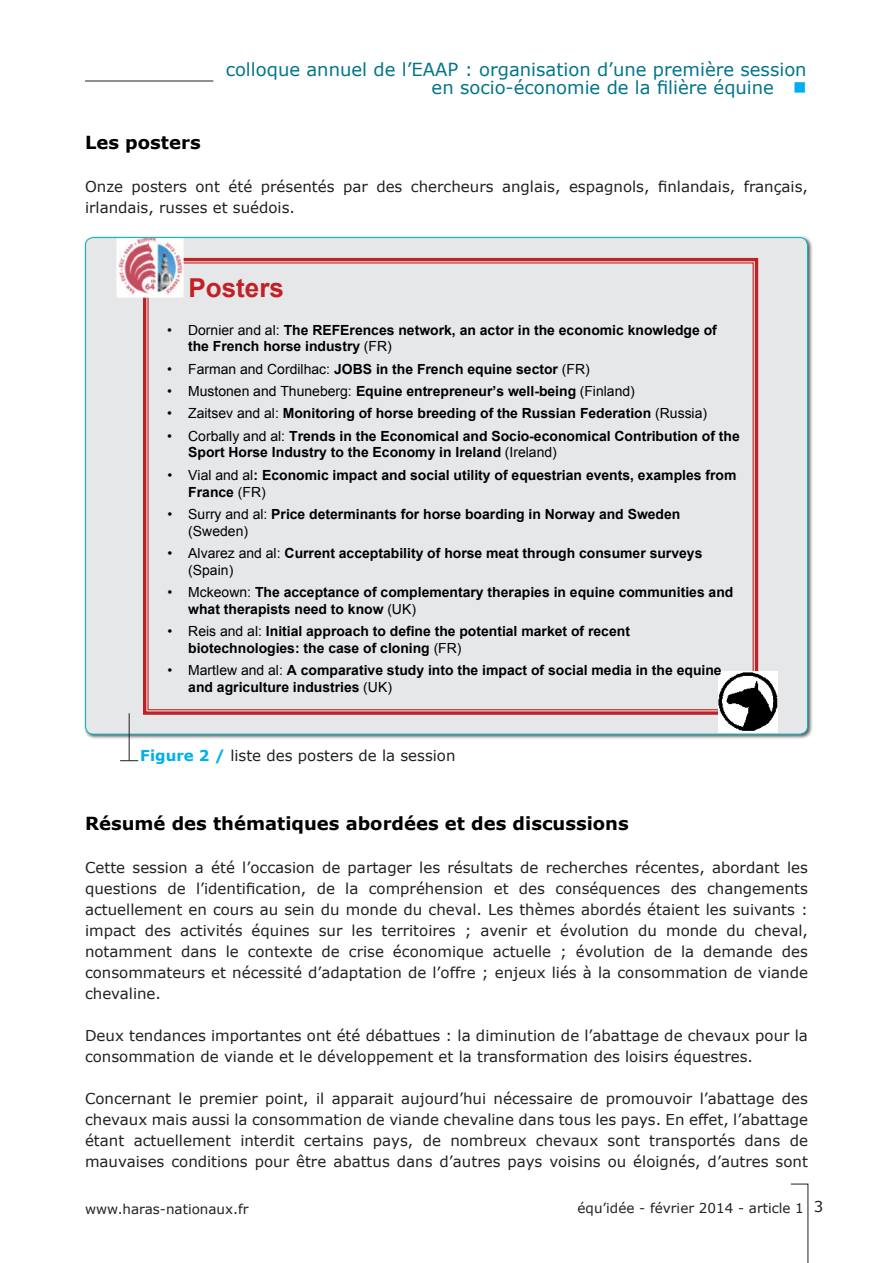
<style>
.page{position:relative;width:893px;height:1263px;background:#fff}
.page>*{position:absolute;margin:0;border:0;box-sizing:border-box;transform-origin:0 0}
.t1{font:700 26.1px "Arial";color:#c12025}
.t2{font:18px/18px "Verdana";color:#00758c;text-align:right}
.t3{font:700 18px "Verdana";color:#000}
.t4{font:15px/21px "Verdana";color:#231f20}
.t5{font:700 13.95px/16.8px "Arial";color:#000}
.t6{font:13.95px "Arial";color:#000}
.t7{font:13.5px "Verdana";color:#231f20}
.s1{color:#00aeef}
.s2{font-weight:400}
.s3{font-weight:700}
.s4{font-weight:700;color:#00aeef}
.s5{font-size:15px}
</style>
<div class="page">
<svg style="left:791px;top:1183px;width:18px;height:80px"></svg>
<div style="left:83px;top:235px;width:730px;height:504px;background:#231f20;opacity:.75"></div>
<div style="left:86px;top:238px;width:721px;height:496px;background:#e6e7e9;border-radius:8px"></div>
<div style="left:143px;top:258px;width:615px;height:457px;border:3px solid #c12025"></div>
<img style="left:718px;top:671px;width:59px;height:61px">
<img style="left:116px;top:239px;width:68px;height:60px">
<svg style="left:120px;top:760px;width:18px;height:1px"></svg>
<hr style="left:129px;top:713px;width:1px;height:47px;background:#231f20">
<hr style="left:85px;top:81px;width:128px;height:1px;background:#231f20">
<p class="t2" style="left:226px;top:60px;width:582px">colloque annuel de l’EAAP : organisation d’une première session en socio-économie de la filière équine <span class="s1">■</span></p>
<p class="t3" style="left:85px;top:131px;width:117px">Les posters</p>
<p class="t4" style="left:85px;top:175px;width:724px;line-height:21.8px">Onze posters ont été présentés par des chercheurs anglais, espagnols, finlandais, français, irlandais, russes et suédois.</p>
<h1 class="t1" style="left:188px;top:271px;width:97px">Posters</h1>
<p class="t5" style="left:188px;top:322px;width:530px;text-indent:-21px"><span class="s2">• Dornier and al:</span> The REFErences network, an actor in the economic knowledge of the French horse industry <span class="s2">(FR)</span></p>
<p class="t5" style="left:167px;top:361px;width:424px"><span class="s2">• Farman and Cordilhac:</span> JOBS in the French equine sector <span class="s2">(FR)</span></p>
<p class="t6" style="left:167px;top:382px;width:469px">• Mustonen and Thuneberg: <span class="s3">Equine entrepreneur’s well-being</span> (Finland)</p>
<p class="t5" style="left:167px;top:406px;width:541px"><span class="s2">• Zaitsev and al:</span> Monitoring of horse breeding of the Russian Federation <span class="s2">(Russia)</span></p>
<p class="t5" style="left:188px;top:428px;width:553px;text-indent:-21px"><span class="s2">• Corbally and al:</span> Trends in the Economical and Socio-economical Contribution of the<br>Sport Horse Industry to the Economy in Ireland <span class="s2">(Ireland)</span></p>
<p class="t5" style="left:188px;top:467px;width:550px;text-indent:-21px"><span class="s2">• Vial and al</span>: Economic impact and social utility of equestrian events, examples from<br>France <span class="s2">(FR)</span></p>
<p class="t5" style="left:188px;top:506px;width:494px;text-indent:-21px"><span class="s2">• Surry and al:</span> Price determinants for horse boarding in Norway and Sweden <span class="s2">(Sweden)</span></p>
<p class="t5" style="left:188px;top:545px;width:516px;text-indent:-21px"><span class="s2">• Alvarez and al:</span> Current acceptability of horse meat through consumer surveys <span class="s2">(Spain)</span></p>
<p class="t5" style="left:188px;top:584px;width:547px;text-indent:-21px"><span class="s2">• Mckeown:</span> The acceptance of complementary therapies in equine communities and what therapists need to know <span class="s2">(UK)</span></p>
<p class="t5" style="left:188px;top:623px;width:443px;text-indent:-21px"><span class="s2">• Reis and al:</span> Initial approach to define the potential market of recent biotechnologies: the case of cloning <span class="s2">(FR)</span></p>
<p class="t5" style="left:188px;top:662px;width:535px;text-indent:-21px"><span class="s2">• Martlew and al:</span> A comparative study into the impact of social media in the equine and agriculture industries <span class="s2">(UK)</span></p>
<p class="t4" style="left:140px;top:744px;width:317px"><span class="s4">Figure 2 /</span> liste des posters de la session</p>
<p class="t3" style="left:85px;top:812px;width:545px">Résumé des thématiques abordées et des discussions</p>
<p class="t4" style="left:85px;top:856px;width:724px;text-align:justify">Cette session a été l’occasion de partager les résultats de recherches récentes, abordant les questions de l’identification, de la compréhension et des conséquences des changements actuellement en cours au sein du monde du cheval. Les thèmes abordés étaient les suivants : impact des activités équines sur les territoires ; avenir et évolution du monde du cheval, notamment dans le contexte de crise économique actuelle ; évolution de la demande des consommateurs et nécessité d’adaptation de l’offre ; enjeux liés à la consommation de viande chevaline.</p>
<p class="t4" style="left:85px;top:1024px;width:724px">Deux tendances importantes ont été débattues : la diminution de l’abattage de chevaux pour la consommation de viande et le développement et la transformation des loisirs équestres.</p>
<p class="t4" style="left:85px;top:1087px;width:724px;text-align:justify">Concernant le premier point, il apparait aujourd’hui nécessaire de promouvoir l’abattage des chevaux mais aussi la consommation de viande chevaline dans tous les pays. En effet, l’abattage étant actuellement interdit certains pays, de nombreux chevaux sont transportés dans de mauvaises conditions pour être abattus dans d’autres pays voisins ou éloignés, d’autres sont</p>
<p class="t7" style="left:85px;top:1200px;width:165px">www.haras-nationaux.fr</p>
<p class="t7" style="left:578px;top:1199px;width:247px">équ’idée - février 2014 - article 1 <span class="s5">3</span></p>
</div>
